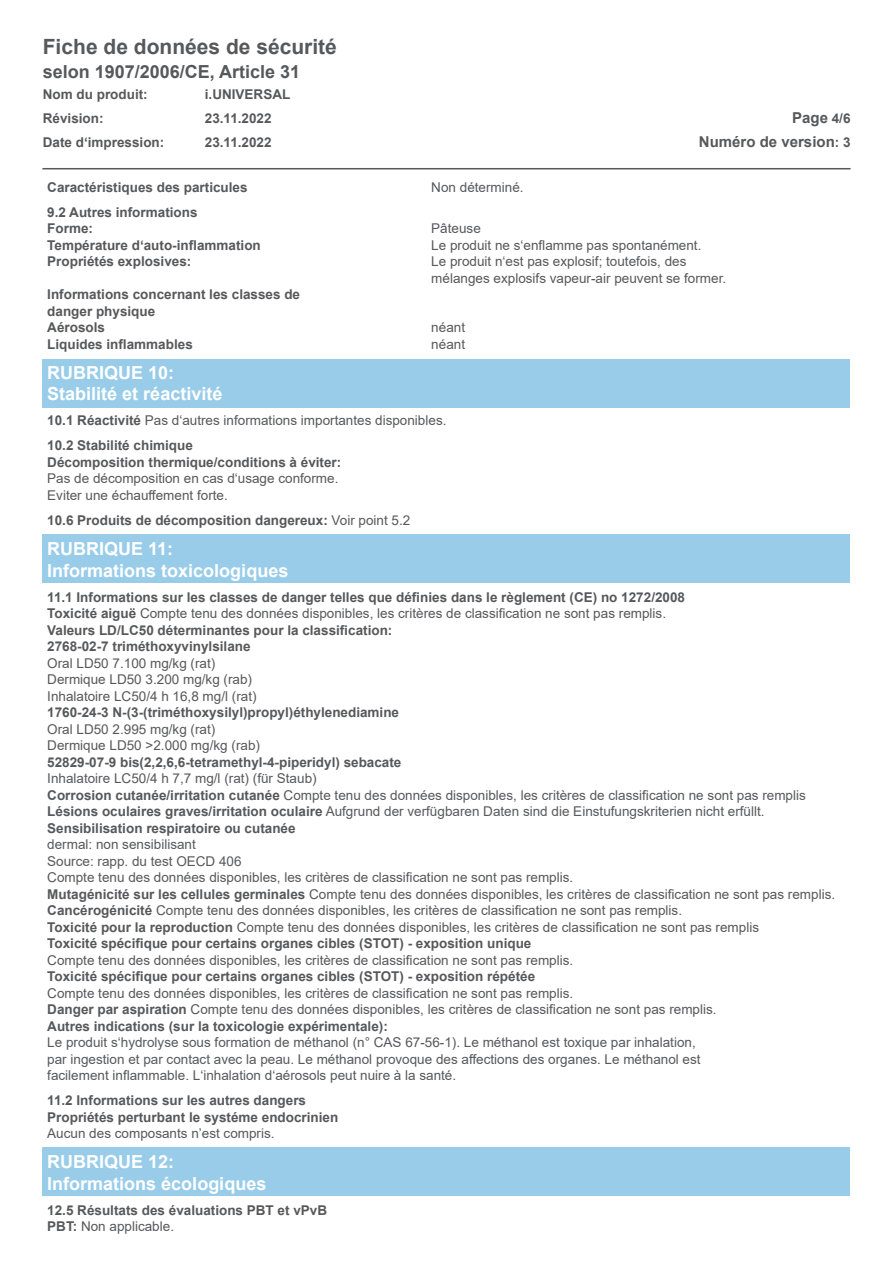
<style>
.page{position:relative;width:893px;height:1263px;background:#fff}
.page>*{position:absolute;margin:0;border:0;box-sizing:border-box;transform-origin:0 0}
.t1{font:700 21px "Arial";color:#57585a}
.t2{font:700 18px/21.6px "Arial";color:#fff}
.t3{font:700 18px "Arial";color:#57585a}
.t4{font:700 15px "Arial";color:#57585a}
.t5{font:13.5px/16.5px "Arial";color:#57585a}
.t6{font:700 13.5px/16.5px "Arial";color:#57585a}
.s1{font-size:13.5px}
.s2{font-weight:700}
.s3{font-weight:400}
</style>
<div class="page">
<hr style="left:42px;top:168px;width:809px;height:1px;background:#57585a">
<div style="left:43px;top:359px;width:807px;height:49px;background:#98cce9"></div>
<div style="left:43px;top:1147px;width:807px;height:49px;background:#98cce9"></div>
<div style="left:43px;top:534px;width:807px;height:49px;background:#98cce9"></div>
<h1 class="t1" style="left:43px;top:31px;width:296px">Fiche de données de sécurité</h1>
<h2 class="t3" style="left:43px;top:59px;width:259px">selon 1907/2006/CE, Article 31</h2>
<p class="t6" style="left:43px;top:86px;width:106px">Nom du produit:</p>
<p class="t6" style="left:205px;top:86px;width:87px">i.UNIVERSAL</p>
<p class="t6" style="left:43px;top:110px;width:62px">Révision:</p>
<p class="t6" style="left:205px;top:110px;width:68px">23.11.2022</p>
<p class="t4" style="left:792px;top:107px;width:60px">Page <span class="s1">4/6</span></p>
<p class="t6" style="left:43px;top:134px;width:123px">Date d‘impression:</p>
<p class="t6" style="left:205px;top:134px;width:68px">23.11.2022</p>
<p class="t4" style="left:699px;top:131px;width:153px">Numéro de version<span class="s1">: 3</span></p>
<p class="t6" style="left:47px;top:179px;width:202px">Caractéristiques des particules</p>
<p class="t5" style="left:431px;top:179px;width:94px">Non déterminé.</p>
<p class="t6" style="left:47px;top:204px;width:152px">9.2 Autres informations<br>Forme:</p>
<p class="t5" style="left:431px;top:220px;width:51px">Pâteuse</p>
<p class="t6" style="left:47px;top:237px;width:215px">Température d‘auto-inflammation</p>
<p class="t5" style="left:431px;top:237px;width:272px">Le produit ne s‘enflamme pas spontanément.</p>
<p class="t6" style="left:47px;top:253px;width:146px">Propriétés explosives:</p>
<p class="t5" style="left:431px;top:253px;width:296px">Le produit n‘est pas explosif; toutefois, des mélanges explosifs vapeur-air peuvent se former.</p>
<p class="t6" style="left:47px;top:286px;width:254px">Informations concernant les classes de danger physique<br>Aérosols</p>
<p class="t5" style="left:431px;top:319px;width:35px">néant</p>
<p class="t6" style="left:47px;top:336px;width:147px">Liquides inflammables</p>
<p class="t5" style="left:431px;top:336px;width:35px">néant</p>
<p class="t2" style="left:47px;top:362px;width:177px">RUBRIQUE 10:<br>Stabilité et réactivité</p>
<p class="t5" style="left:47px;top:412px;width:401px"><span class="s2">10.1 Réactivité</span> Pas d‘autres informations importantes disponibles.</p>
<p class="t5" style="left:47px;top:437px;width:296px"><span class="s2">10.2 Stabilité chimique<br>Décomposition thermique/conditions à éviter:<br></span>Pas de décomposition en cas d‘usage conforme.<br>Eviter une échauffement forte.</p>
<p class="t6" style="left:47px;top:512px;width:365px">10.6 Produits de décomposition dangereux: <span class="s3">Voir point 5.2</span></p>
<p class="t2" style="left:47px;top:538px;width:243px">RUBRIQUE 11:<br>Informations toxicologiques</p>
<p class="t5" style="left:47px;top:588px;width:789px"><span class="s2">11.1 Informations sur les classes de danger telles que définies dans le règlement (CE) no 1272/2008<br>Toxicité aiguë</span> Compte tenu des données disponibles, les critères de classification ne sont pas remplis.<br><span class="s2">Valeurs LD/LC50 déterminantes pour la classification:<br>2768-02-7 triméthoxyvinylsilane<br></span>Oral LD50 7.100 mg/kg (rat)<br>Dermique LD50 3.200 mg/kg (rab)<br>Inhalatoire LC50/4 h 16,8 mg/l (rat)<br><span class="s2">1760-24-3 N-(3-(triméthoxysilyl)propyl)éthylenediamine<br></span>Oral LD50 2.995 mg/kg (rat)<br>Dermique LD50 &gt;2.000 mg/kg (rab)<br><span class="s2">52829-07-9 bis(2,2,6,6-tetramethyl-4-piperidyl) sebacate<br></span>Inhalatoire LC50/4 h 7,7 mg/l (rat) (für Staub)<br><span class="s2">Corrosion cutanée/irritation cutanée</span> Compte tenu des données disponibles, les critères de classification ne sont pas remplis <span class="s2">Lésions oculaires graves/irritation oculaire</span> Aufgrund der verfügbaren Daten sind die Einstufungskriterien nicht erfüllt.<br><span class="s2">Sensibilisation respiratoire ou cutanée<br></span>dermal: non sensibilisant<br>Source: rapp. du test OECD 406<br>Compte tenu des données disponibles, les critères de classification ne sont pas remplis.<br><span class="s2">Mutagénicité sur les cellules germinales</span> Compte tenu des données disponibles, les critères de classification ne sont pas remplis.<br><span class="s2">Cancérogénicité</span> Compte tenu des données disponibles, les critères de classification ne sont pas remplis.<br><span class="s2">Toxicité pour la reproduction</span> Compte tenu des données disponibles, les critères de classification ne sont pas remplis<br><span class="s2">Toxicité spécifique pour certains organes cibles (STOT) - exposition unique<br></span>Compte tenu des données disponibles, les critères de classification ne sont pas remplis.<br><span class="s2">Toxicité spécifique pour certains organes cibles (STOT) - exposition répétée<br></span>Compte tenu des données disponibles, les critères de classification ne sont pas remplis.<br><span class="s2">Danger par aspiration</span> Compte tenu des données disponibles, les critères de classification ne sont pas remplis.<br><span class="s2">Autres indications (sur la toxicologie expérimentale):<br></span>Le produit s‘hydrolyse sous formation de méthanol (n° CAS 67-56-1). Le méthanol est toxique par inhalation,<br>par ingestion et par contact avec la peau. Le méthanol provoque des affections des organes. Le méthanol est<br>facilement inflammable. L‘inhalation d‘aérosols peut nuire à la santé.</p>
<p class="t6" style="left:47px;top:1092px;width:293px">11.2 Informations sur les autres dangers<br>Propriétés perturbant le systéme endocrinien<br><span class="s3">Aucun des composants n’est compris.</span></p>
<p class="t2" style="left:47px;top:1151px;width:221px">RUBRIQUE 12:<br>Informations écologiques</p>
<p class="t6" style="left:47px;top:1202px;width:281px">12.5 Résultats des évaluations PBT et vPvB<br>PBT: <span class="s3">Non applicable.</span></p>
</div>
